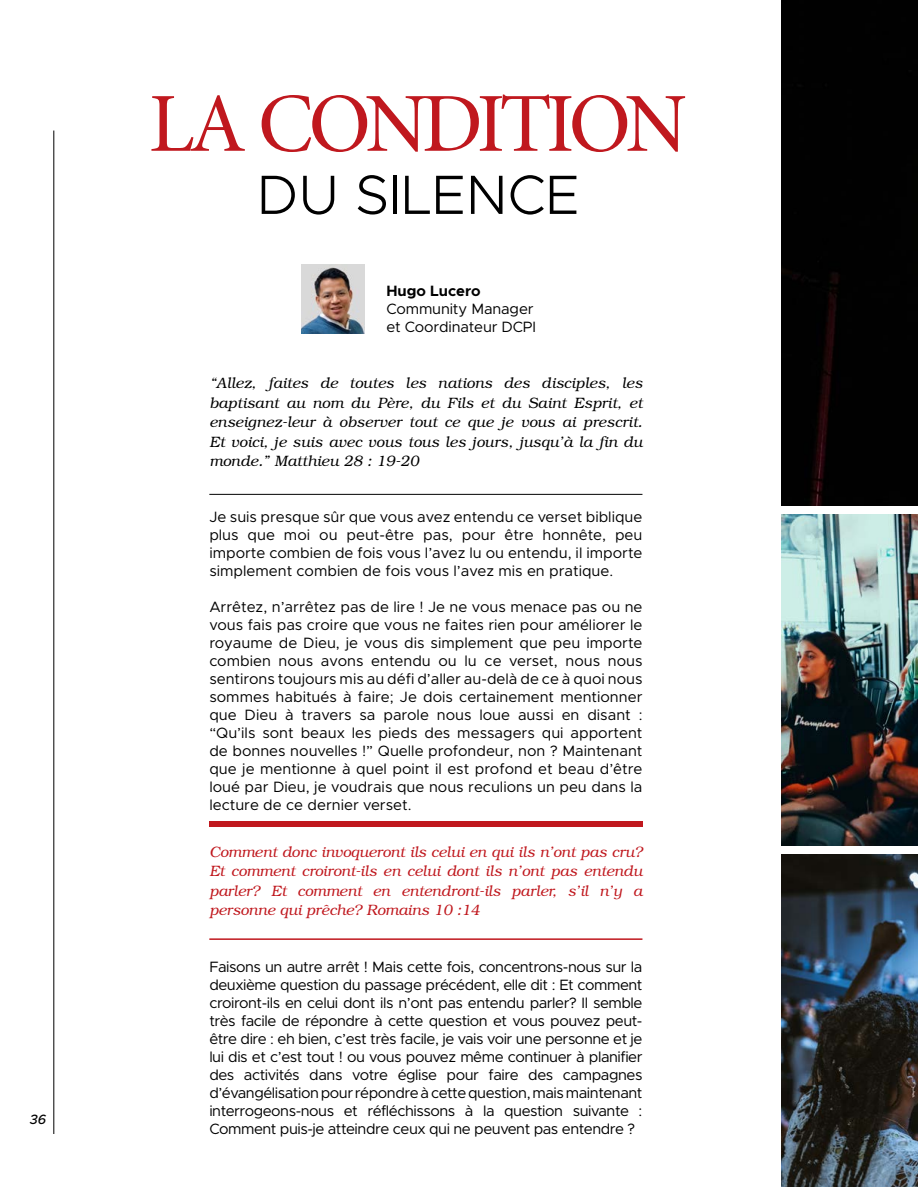
<style>
.page{position:relative;width:918px;height:1188px;background:#fff}
.page>*{position:absolute;margin:0;border:0;box-sizing:border-box;transform-origin:0 0}
.t1{font:84px "Minion Variable Concept";letter-spacing:-.065em;color:#c0181e}
.t2{font:300 55.5px "Metropolis";color:#000}
.t3{font:15px/18px "Metropolis";color:#000;text-align:justify}
.t4{font:italic 300 15px/19.5px "Bookman";letter-spacing:.01em;color:#000;text-align:justify}
.t5{font:italic 300 15px/19.5px "Bookman";color:#c0181e;text-align:justify}
.t6{font:700 15px "Metropolis";color:#000}
.t7{font:italic 500 13.5px "Metropolis";color:#000}
</style>
<div class="page">
<hr style="left:54px;top:131px;width:1px;height:1003px;background:#000">
<img style="left:301px;top:264px;width:63px;height:69px">
<hr style="left:209px;top:938px;width:433px;height:2px;background:#c0181e">
<div style="left:209px;top:821px;width:433px;height:5px;background:#c0181e"></div>
<hr style="left:209px;top:494px;width:433px;height:1px;background:#000">
<div style="left:782px;top:0;width:136px;height:505px;background:#010101"></div>
<img style="left:782px;top:514px;width:136px;height:332px">
<img style="left:782px;top:855px;width:136px;height:332px">
<p class="t7" style="left:30px;top:1111px;width:18px">36</p>
<h1 class="t1" style="left:149px;top:65px;width:539px">LA CONDITION</h1>
<h2 class="t2" style="left:256px;top:160px;width:325px">DU SILENCE</h2>
<p class="t6" style="left:386px;top:282px;width:96px">Hugo Lucero</p>
<p class="t3" style="left:386px;top:300px;width:151px">Community Manager et Coordinateur DCPI</p>
<p class="t4" style="left:209px;top:374px;width:435px">“Allez, faites de toutes les nations des disciples, les baptisant au nom du Père, du Fils et du Saint Esprit, et enseignez-leur à observer tout ce que je vous ai prescrit.<br>Et voici, je suis avec vous tous les jours, jusqu’à la fin du monde.” Matthieu 28 : 19-20</p>
<p class="t3" style="left:209px;top:508px;width:435px">Je suis presque sûr que vous avez entendu ce verset biblique plus que moi ou peut-être pas, pour être honnête, peu importe combien de fois vous l’avez lu ou entendu, il importe simplement combien de fois vous l’avez mis en pratique.</p>
<p class="t3" style="left:209px;top:598px;width:435px">Arrêtez, n’arrêtez pas de lire ! Je ne vous menace pas ou ne vous fais pas croire que vous ne faites rien pour améliorer le royaume de Dieu, je vous dis simplement que peu importe combien nous avons entendu ou lu ce verset, nous nous sentirons toujours mis au défi d’aller au-delà de ce à quoi nous sommes habitués à faire; Je dois certainement mentionner que Dieu à travers sa parole nous loue aussi en disant : “Qu’ils sont beaux les pieds des messagers qui apportent de bonnes nouvelles !” Quelle profondeur, non ? Maintenant que je mentionne à quel point il est profond et beau d’être loué par Dieu, je voudrais que nous reculions un peu dans la lecture de ce dernier verset.</p>
<p class="t5" style="left:209px;top:842px;width:435px">Comment donc invoqueront ils celui en qui ils n’ont pas cru?<br>Et comment croiront-ils en celui dont ils n’ont pas entendu parler? Et comment en entendront-ils parler, s’il n’y a personne qui prêche? Romains 10 :14</p>
<p class="t3" style="left:209px;top:958px;width:435px">Faisons un autre arrêt ! Mais cette fois, concentrons-nous sur la deuxième question du passage précédent, elle dit : Et comment croiront-ils en celui dont ils n’ont pas entendu parler? Il semble très facile de répondre à cette question et vous pouvez peut&shy;être dire : eh bien, c’est très facile, je vais voir une personne et je lui dis et c’est tout ! ou vous pouvez même continuer à planifier des activités dans votre église pour faire des campagnes d’évangélisation pour répondre à cette question, mais maintenant interrogeons-nous et réfléchissons à la question suivante :<br>Comment puis-je atteindre ceux qui ne peuvent pas entendre ?</p>
</div>
